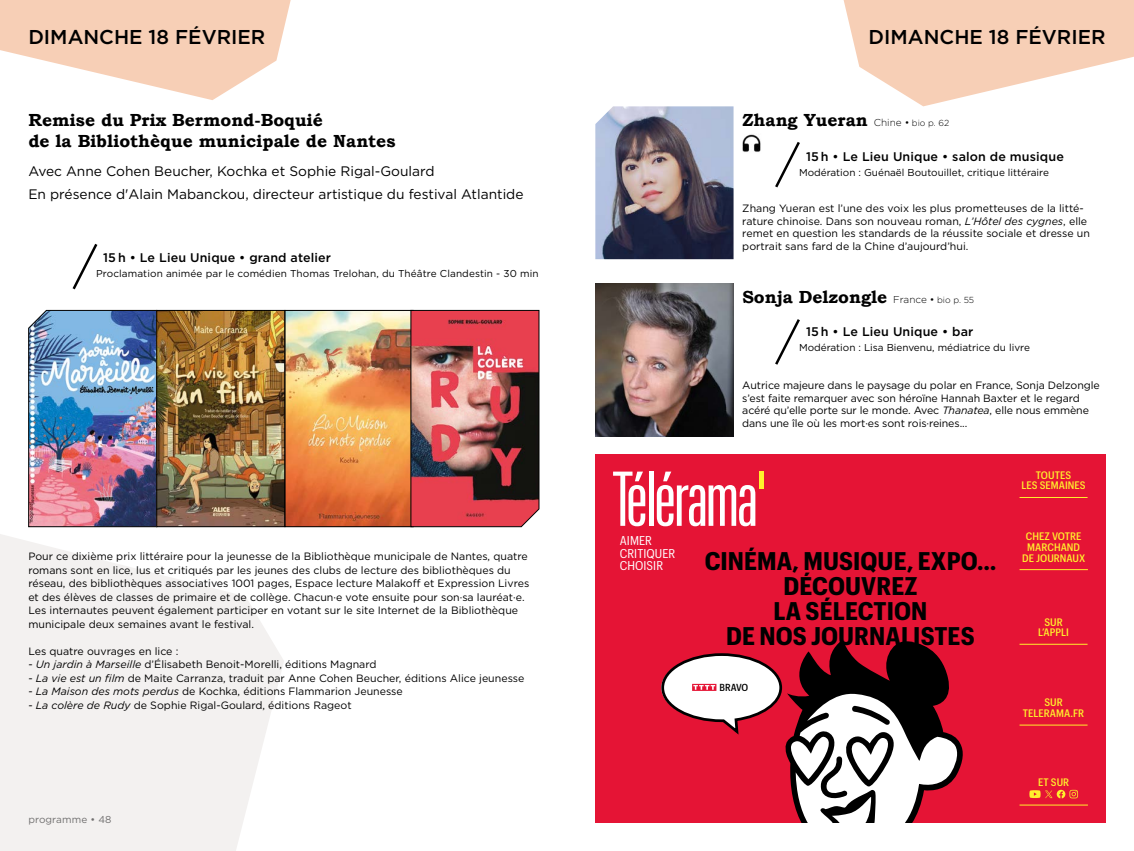
<style>
.page{position:relative;width:1134px;height:851px;background:#fff}
.page>*{position:absolute;margin:0;border:0;box-sizing:border-box;transform-origin:0 0}
.t1{font:700 25px/25px "Graphik Compact";letter-spacing:.005em;color:#000;text-align:center}
.t2{font:500 20px "Gotham";color:#000}
.t3{font:700 17.5px/21px "Bookman Old Style";color:#000}
.t4{font:13.75px/22.8px "Gotham";color:#000}
.t5{font:500 12.5px "Gotham";letter-spacing:.01em;color:#000}
.t6{font:12.5px/12.5px "Graphik Compact";letter-spacing:.005em;color:#fff}
.t7{font:10.62px/12.5px "Gotham";color:#000}
.t8{font:500 10.62px/10.6px "Graphik Compact";letter-spacing:.005em;color:#ffef2c;text-align:center}
.t9{font:10px "Gotham";color:#000}
.t10{font:10px "Gotham";letter-spacing:.01em;color:#706f6f}
.t11{font:500 10px "Graphik Compact";letter-spacing:-.01em;color:#000}
.s1{font-style:italic}
.s2{font-family:"Gotham";font-weight:300;font-size:10px}
.s3{font-family:"Gotham";font-weight:300;font-size:8.75px}
</style>
<div class="page">
<svg style="left:844px;top:0;width:290px;height:106px"></svg>
<svg style="left:0;top:0;width:291px;height:100px"></svg>
<svg style="left:0;top:534px;width:284px;height:316px;fill:#f3f1f0"></svg>
<img style="left:159px;top:312px;width:252px;height:212px">
<img style="left:28px;top:310px;width:129px;height:217px">
<div style="left:157px;top:310px;width:128px;height:216px;border:1px solid #000"></div>
<img style="left:411px;top:310px;width:128px;height:217px">
<div style="left:595px;top:454px;width:511px;height:368px;background:#e51435"></div>
<hr style="left:649px;top:471px;width:4px;height:54px;background:#fff">
<div style="left:759px;top:471px;width:5px;height:18px;background:#ffef2c"></div>
<svg style="left:613px;top:471px;width:32px;height:55px"></svg>
<svg style="left:657px;top:471px;width:98px;height:55px"></svg>
<hr style="left:1019px;top:569px;width:69px;height:1px;background:#ffef2c">
<hr style="left:1019px;top:724px;width:68px;height:1px;background:#ffef2c">
<hr style="left:1019px;top:644px;width:68px;height:1px;background:#ffef2c">
<hr style="left:1019px;top:497px;width:68px;height:1px;background:#ffef2c">
<hr style="left:1019px;top:804px;width:69px;height:1px;background:#ffef2c">
<svg style="left:1029px;top:789px;width:49px;height:9px"></svg>
<svg style="left:661px;top:640px;width:302px;height:182px"></svg>
<svg style="left:72px;top:243px;width:26px;height:47px"></svg>
<svg style="left:775px;top:142px;width:25px;height:46px"></svg>
<img style="left:595px;top:106px;width:138px;height:153px">
<svg style="left:775px;top:319px;width:25px;height:46px"></svg>
<img style="left:595px;top:283px;width:138px;height:153px">
<img style="left:742px;top:134px;width:19px;height:18px">
<h2 class="t2" style="left:28px;top:24px;width:239px">DIMANCHE 18 FÉVRIER</h2>
<h3 class="t3" style="left:28px;top:109px;width:369px">Remise du Prix Bermond-Boquié<br>de la Bibliothèque municipale de Nantes</h3>
<p class="t4" style="left:28px;top:159px;width:497px">Avec Anne Cohen Beucher, Kochka et Sophie Rigal-Goulard<br>En présence d'Alain Mabanckou, directeur artistique du festival Atlantide</p>
<p class="t5" style="left:103px;top:250px;width:229px">15 h • Le Lieu Unique • grand atelier</p>
<p class="t9" style="left:96px;top:267px;width:444px">Proclamation animée par le comédien Thomas Trelohan, du Théâtre Clandestin - 30 min</p>
<p class="t7" style="left:28px;top:549px;width:502px;line-height:13.5px">Pour ce dixième prix littéraire pour la jeunesse de la Bibliothèque municipale de Nantes, quatre romans sont en lice, lus et critiqués par les jeunes des clubs de lecture des bibliothèques du réseau, des bibliothèques associatives 1001 pages, Espace lecture Malakoff et Expression Livres et des élèves de classes de primaire et de collège. Chacun·e vote ensuite pour son·sa lauréat·e.<br>Les internautes peuvent également participer en votant sur le site Internet de la Bibliothèque municipale deux semaines avant le festival.</p>
<p class="t7" style="left:28px;top:644px;width:152px">Les quatre ouvrages en lice :</p>
<p class="t7" style="left:28px;top:658px;width:350px">- <span class="s1">Un jardin à Marseille</span> d’Élisabeth Benoit-Morelli, éditions Magnard</p>
<p class="t7" style="left:28px;top:671px;width:498px">- <span class="s1">La vie est un film</span> de Maite Carranza, traduit par Anne Cohen Beucher, éditions Alice jeunesse</p>
<p class="t7" style="left:28px;top:685px;width:376px">- <span class="s1">La Maison des mots perdus</span> de Kochka, éditions Flammarion Jeunesse</p>
<p class="t7" style="left:28px;top:698px;width:325px">- <span class="s1">La colère de Rudy</span> de Sophie Rigal-Goulard, éditions Rageot</p>
<p class="t10" style="left:28px;top:812px;width:85px">programme • 48</p>
<h2 class="t2" style="left:869px;top:24px;width:238px">DIMANCHE 18 FÉVRIER</h2>
<h3 class="t3" style="left:742px;top:109px;width:208px">Zhang Yueran <span class="s2">Chine •</span> <span class="s3">bio p. 62</span></h3>
<p class="t5" style="left:806px;top:148px;width:259px">15 h • Le Lieu Unique • salon de musique</p>
<p class="t9" style="left:799px;top:166px;width:252px">Modération : Guénaël Boutouillet, critique littéraire</p>
<p class="t7" style="left:742px;top:202px;width:349px">Zhang Yueran est l’une des voix les plus prometteuses de la litté&shy;rature chinoise. Dans son nouveau roman, <span class="s1">L’Hôtel des cygnes</span>, elle remet en question les standards de la réussite sociale et dresse un portrait sans fard de la Chine d’aujourd’hui.</p>
<h3 class="t3" style="left:742px;top:286px;width:233px">Sonja Delzongle <span class="s2">France •</span> <span class="s3">bio p. 55</span></h3>
<p class="t5" style="left:806px;top:323px;width:169px">15 h • Le Lieu Unique • bar</p>
<p class="t9" style="left:799px;top:340px;width:232px">Modération : Lisa Bienvenu, médiatrice du livre</p>
<p class="t7" style="left:742px;top:379px;width:359px">Autrice majeure dans le paysage du polar en France, Sonja Delzongle s’est faite remarquer avec son héroïne Hannah Baxter et le regard acéré qu’elle porte sur le monde. Avec <span class="s1">Thanatea</span>, elle nous emmène dans une île où les mort·es sont rois·reines...</p>
<p class="t8" style="left:1021px;top:468px;width:66px">TOUTES<br>LES SEMAINES</p>
<p class="t6" style="left:620px;top:533px;width:57px">AIMER<br>CRITIQUER<br>CHOISIR</p>
<p class="t8" style="left:1022px;top:530px;width:64px">CHEZ VOTRE<br>MARCHAND<br>DE JOURNAUX</p>
<h1 class="t1" style="left:705px;top:546px;width:293px">CINÉMA, MUSIQUE, EXPO…<br>DÉCOUVREZ<br>LA SÉLECTION<br>DE NOS JOURNALISTES</h1>
<p class="t8" style="left:1038px;top:615px;width:32px">SUR<br>L’APPLI</p>
<p class="t11" style="left:719px;top:680px;width:30px">BRAVO</p>
<p class="t8" style="left:1023px;top:696px;width:63px">SUR<br>TELERAMA.FR</p>
<p class="t8" style="left:1038px;top:776px;width:32px">ET SUR</p>
</div>
